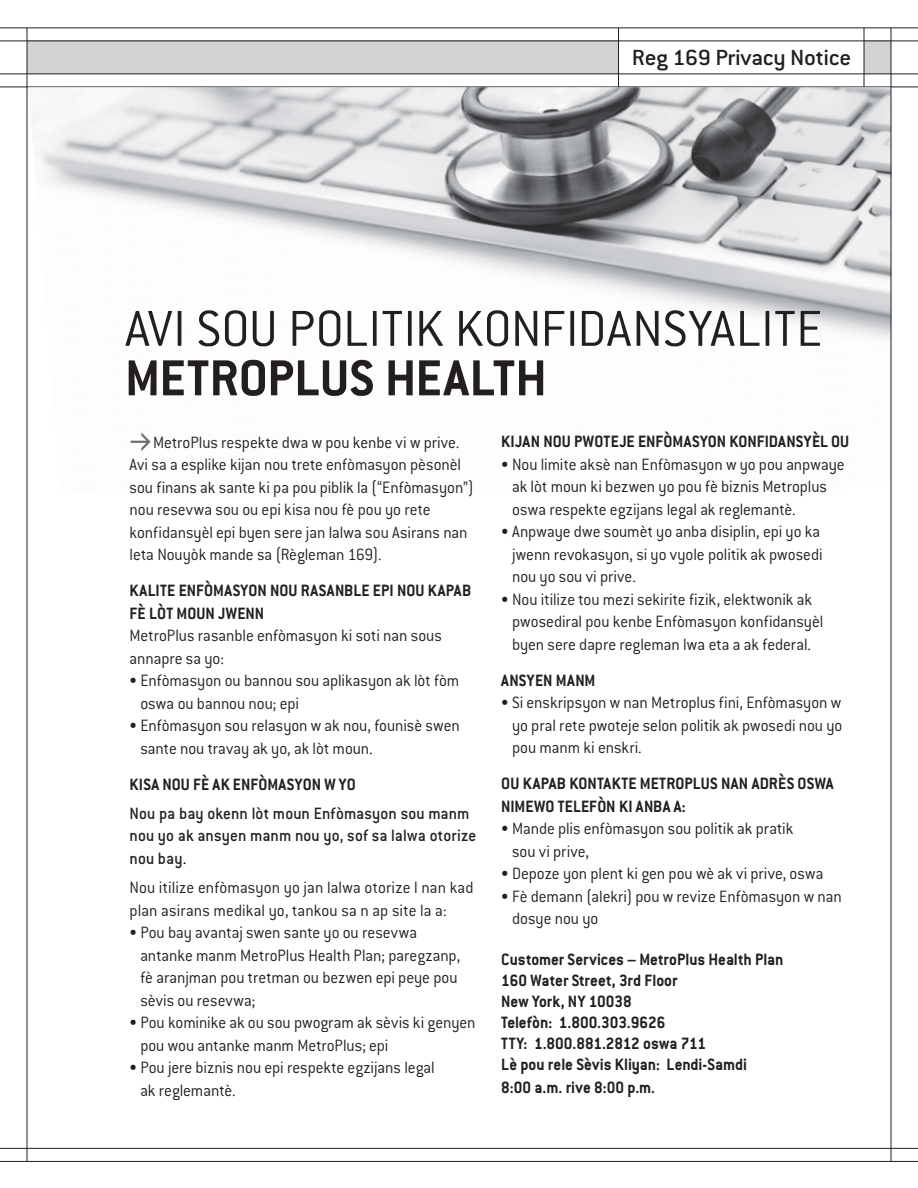
<style>
.page{position:relative;width:918px;height:1188px;background:#fff}
.page>*{position:absolute;margin:0;border:0;box-sizing:border-box;transform-origin:0 0}
.t1{font:300 55.5px "Conduit ITC";color:#231f20}
.t2{font:700 55.5px "Conduit ITC";letter-spacing:.005em;color:#231f20}
.t3{font:500 24px "Conduit ITC";letter-spacing:-.015em;color:#231f20;scale:1.08 1}
.t4{font:300 18px/22.5px "Conduit ITC";letter-spacing:-.005em;color:#231f20;scale:.95 1}
.t5{font:700 18px/21.3px "Conduit ITC";color:#231f20;scale:.95 1}
.t6{font:500 18px/22.5px "Conduit ITC";letter-spacing:.005em;color:#231f20;scale:.95 1}
.t7{font:700 18px "Conduit ITC";letter-spacing:.025em;color:#231f20;scale:.95 1}
.s1{font-family:"Geometric Arrows";font-weight:400;font-size:25.5px;color:#6d6e71}
</style>
<div class="page">
<div style="left:27px;top:41px;width:591px;height:33px;background:#d1d3d4"></div>
<div style="left:864px;top:41px;width:27px;height:33px;background:#d1d3d4"></div>
<hr style="left:0;top:27px;width:918px;height:1px;background:#231f20">
<hr style="left:0;top:41px;width:918px;height:1px;background:#231f20">
<hr style="left:0;top:1148px;width:918px;height:1px;background:#231f20">
<hr style="left:0;top:1161px;width:918px;height:1px;background:#231f20">
<hr style="left:27px;top:28px;width:1px;height:1134px;background:#231f20">
<hr style="left:0;top:74px;width:918px;height:1px;background:#231f20">
<hr style="left:0;top:87px;width:918px;height:1px;background:#231f20">
<hr style="left:618px;top:28px;width:1px;height:59px;background:#231f20">
<hr style="left:864px;top:28px;width:1px;height:59px;background:#231f20">
<img style="left:28px;top:87px;width:863px;height:404px">
<hr style="left:891px;top:28px;width:1px;height:1134px;background:#231f20">
<h2 class="t3" style="left:632px;top:44px;width:205px">Reg 169 Privacy Notice</h2>
<h1 class="t1" style="left:125px;top:298px;width:699px">AVI SOU POLITIK KONFIDANSYALITE</h1>
<h1 class="t2" style="left:125px;top:346px;width:423px">METROPLUS HEALTH</h1>
<p class="t4" style="left:130px;top:431px;width:364px"><span class="s1">&amp;</span>MetroPlus respekte dwa w pou kenbe vi w prive.<br>Avi sa a esplike kijan nou trete enfòmasyon pèsonèl sou finans ak sante ki pa pou piblik la (“Enfòmasyon”) nou resevwa sou ou epi kisa nou fè pou yo rete konfidansyèl epi byen sere jan lalwa sou Asirans nan leta Nouyòk mande sa (Règleman 169).</p>
<p class="t5" style="left:130px;top:579px;width:361px;line-height:22.5px">KALITE ENFÒMASYON NOU RASANBLE EPI NOU KAPAB<br>FÈ LÒT MOUN JWENN</p>
<p class="t4" style="left:130px;top:624px;width:330px">MetroPlus rasanble enfòmasyon ki soti nan sous annapre sa yo:</p>
<p class="t4" style="left:140px;top:669px;width:337px;text-indent:-11px">• Enfòmasyon ou bannou sou aplikasyon ak lòt fòm oswa ou bannou nou; epi</p>
<p class="t4" style="left:140px;top:714px;width:338px;text-indent:-11px">• Enfòmasyon sou relasyon w ak nou, founisè swen sante nou travay ak yo, ak lòt moun.</p>
<p class="t5" style="left:130px;top:773px;width:240px">KISA NOU FÈ AK ENFÒMASYON W YO</p>
<p class="t6" style="left:130px;top:802px;width:367px">Nou pa bay okenn lòt moun Enfòmasyon sou manm nou yo ak ansyen manm nou yo, sof sa lalwa otorize nou bay.</p>
<p class="t4" style="left:130px;top:876px;width:364px">Nou itilize enfòmasyon yo jan lalwa otorize l nan kad plan asirans medikal yo, tankou sa n ap site la a:</p>
<p class="t4" style="left:140px;top:921px;width:338px;text-indent:-11px">• Pou bay avantaj swen sante yo ou resevwa antanke manm MetroPlus Health Plan; paregzanp, fè aranjman pou tretman ou bezwen epi peye pou sèvis ou resevwa;</p>
<p class="t4" style="left:140px;top:1011px;width:354px;text-indent:-11px">• Pou kominike ak ou sou pwogram ak sèvis ki genyen pou wou antanke manm MetroPlus; epi</p>
<p class="t4" style="left:140px;top:1056px;width:311px;text-indent:-11px">• Pou jere biznis nou epi respekte egzijans legal ak reglemantè.</p>
<p class="t5" style="left:501px;top:431px;width:368px">KIJAN NOU PWOTEJE ENFÒMASYON KONFIDANSYÈL OU</p>
<p class="t4" style="left:512px;top:453px;width:352px;text-indent:-11px">• Nou limite aksè nan Enfòmasyon w yo pou anpwaye ak lòt moun ki bezwen yo pou fè biznis Metroplus oswa respekte egzijans legal ak reglemantè.</p>
<p class="t4" style="left:512px;top:520px;width:328px;text-indent:-11px">• Anpwaye dwe soumèt yo anba disiplin, epi yo ka jwenn revokasyon, si yo vyole politik ak pwosedi nou yo sou vi prive.</p>
<p class="t4" style="left:512px;top:588px;width:329px;text-indent:-11px">• Nou itilize tou mezi sekirite fizik, elektwonik ak pwosediral pou kenbe Enfòmasyon konfidansyèl byen sere dapre regleman lwa eta a ak federal.</p>
<p class="t7" style="left:501px;top:670px;width:101px">ANSYEN MANM</p>
<p class="t4" style="left:512px;top:691px;width:349px;text-align:justify;text-indent:-11px">• Si enskripsyon w nan Metroplus fini, Enfòmasyon w yo pral rete pwoteje selon politik ak pwosedi nou yo pou manm ki enskri.</p>
<p class="t5" style="left:501px;top:772px;width:351px;line-height:22.5px">OU KAPAB KONTAKTE METROPLUS NAN ADRÈS OSWA<br>NIMEWO TELEFÒN KI ANBA A:</p>
<p class="t4" style="left:512px;top:817px;width:298px;text-indent:-11px">• Mande plis enfòmasyon sou politik ak pratik sou vi prive,</p>
<p class="t4" style="left:501px;top:862px;width:341px">• Depoze yon plent ki gen pou wè ak vi prive, oswa</p>
<p class="t4" style="left:512px;top:885px;width:349px;text-indent:-11px">• Fè demann (alekri) pou w revize Enfòmasyon w nan dosye nou yo</p>
<p class="t5" style="left:501px;top:949px;width:299px">Customer Services – MetroPlus Health Plan<br>160 Water Street, 3rd Floor<br>New York, NY 10038<br>Telefòn: 1.800.303.9626<br>TTY: 1.800.881.2812 oswa 711<br>Lè pou rele Sèvis Kliyan: Lendi-Samdi<br>8:00 a.m. rive 8:00 p.m.</p>
</div>
